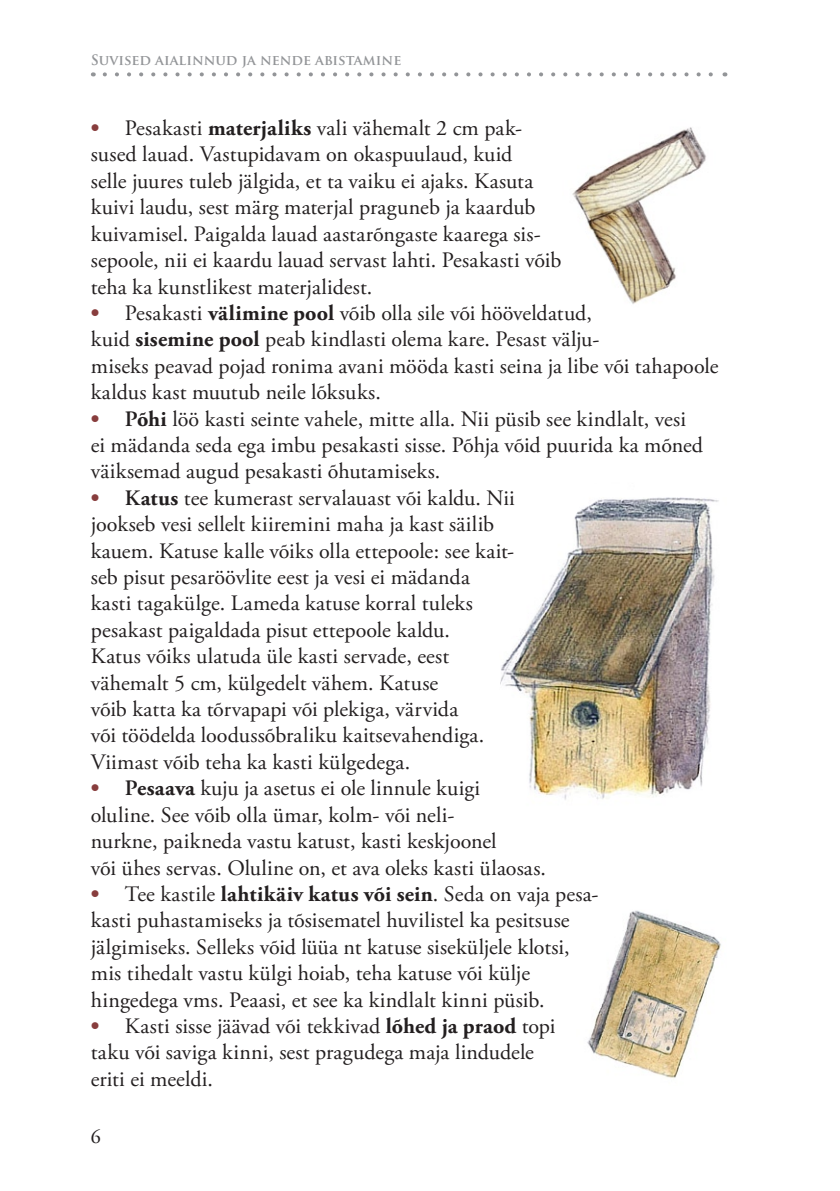
<style>
.page{position:relative;width:840px;height:1191px;background:#fff}
.page>*{position:absolute;margin:0;border:0;box-sizing:border-box;transform-origin:0 0}
.t1{font:22px/26.4px "Adobe Garamond Pro";letter-spacing:.005em;color:#231f20}
.t2{font:20px "Adobe Garamond Pro";color:#231f20}
.t3{font:700 14px "Trajan Pro";color:#939598}
.s1{font-weight:700;color:#883d3d}
.s2{font-weight:700}
.s3{font-weight:600}
</style>
<div class="page">
<svg style="left:105px;top:72px;width:608px;height:4px"></svg>
<img style="left:572px;top:127px;width:134px;height:177px">
<img style="left:500px;top:497px;width:219px;height:303px">
<img style="left:587px;top:910px;width:134px;height:168px">
<p class="t3" style="left:91px;top:52px;width:312px">SUVISED AIALINNUD JA NENDE ABISTAMINE</p>
<p class="t1" style="left:91px;top:116px;width:472px"><span class="s1">•</span> Pesakasti <span class="s2">materjaliks</span> vali vähemalt 2 cm pak&shy;sused lauad. Vastupidavam on okaspuulaud, kuid<br>selle juures tuleb jälgida, et ta vaiku ei ajaks. Kasuta kuivi laudu, sest märg materjal praguneb ja kaardub kuivamisel. Paigalda lauad aastarõngaste kaarega sis&shy;sepoole, nii ei kaardu lauad servast lahti. Pesakasti võib teha ka kunstlikest materjalidest.</p>
<p class="t1" style="left:91px;top:300px;width:628px"><span class="s1">•</span> Pesakasti <span class="s2">välimine pool</span> võib olla sile või hööveldatud,<br>kuid <span class="s2">sisemine pool</span> peab kindlasti olema kare. Pesast välju-<br>miseks peavad pojad ronima avani mööda kasti seina ja libe või tahapoole kaldus kast muutub neile lõksuks.</p>
<p class="t1" style="left:91px;top:406px;width:613px"><span class="s1">•</span> <span class="s3">P</span><span class="s2">õhi</span> löö kasti seinte vahele, mitte alla. Nii püsib see kindlalt, vesi ei mädanda seda ega imbu pesakasti sisse. Põhja võid puurida ka mõned väiksemad augud pesakasti õhutamiseks.</p>
<p class="t1" style="left:91px;top:485px;width:425px"><span class="s1">•</span> <span class="s3">K</span><span class="s2">atus</span> tee kumerast servalauast või kaldu. Nii jookseb vesi sellelt kiiremini maha ja kast säilib kauem. Katuse kalle võiks olla ettepoole: see kait&shy;seb pisut pesaröövlite eest ja vesi ei mädanda kasti tagakülge. Lameda katuse korral tuleks pesakast paigaldada pisut ettepoole kaldu.<br>Katus võiks ulatuda üle kasti servade, eest vähemalt 5 cm, külgedelt vähem. Katuse<br>võib katta ka tõrvapapi või plekiga, värvida<br>või töödelda loodussõbraliku kaitsevahendiga.<br>Viimast võib teha ka kasti külgedega.</p>
<p class="t1" style="left:91px;top:776px;width:456px"><span class="s1">•</span> <span class="s3">P</span><span class="s2">esaava</span> kuju ja asetus ei ole linnule kuigi oluline. See võib olla ümar, kolm- või neli-<br>nurkne, paikneda vastu katust, kasti keskjoonel<br>või ühes servas. Oluline on, et ava oleks kasti ülaosas.</p>
<p class="t1" style="left:91px;top:881px;width:509px"><span class="s1">•</span> Tee kastile <span class="s2">lahtikäiv katus või sein</span>. Seda on vaja pesa&shy;kasti puhastamiseks ja tõsisematel huvilistel ka pesitsuse jälgimiseks. Selleks võid lüüa nt katuse siseküljele klotsi, mis tihedalt vastu külgi hoiab, teha katuse või külje hingedega vms. Peaasi, et see ka kindlalt kinni püsib.</p>
<p class="t1" style="left:91px;top:1013px;width:466px"><span class="s1">•</span> Kasti sisse jäävad või tekkivad <span class="s2">lõhed ja praod</span> topi taku või saviga kinni, sest pragudega maja lindudele eriti ei meeldi.</p>
<p class="t2" style="left:91px;top:1124px;width:11px">6</p>
</div>
